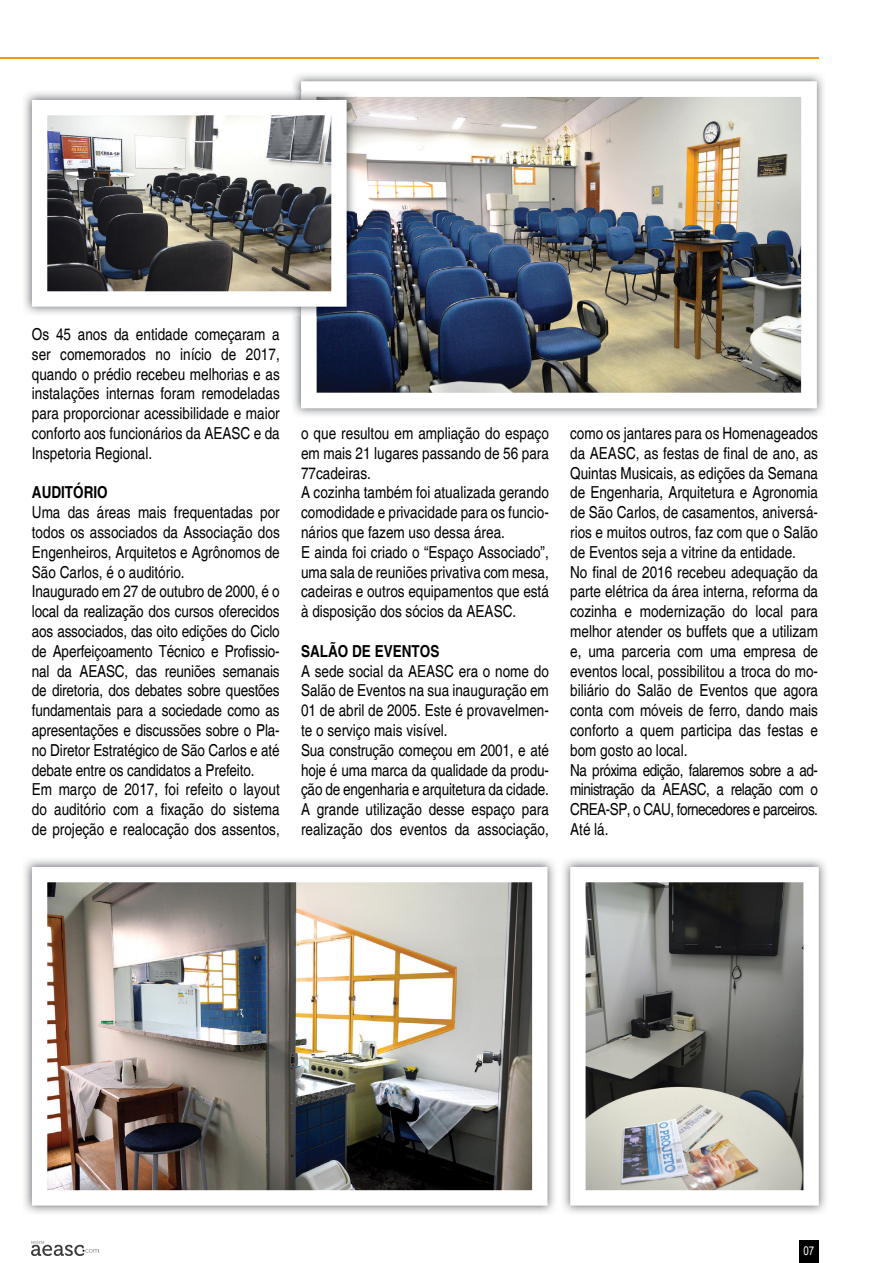
<style>
.page{position:relative;width:872px;height:1263px;background:#fff}
.page>*{position:absolute;margin:0;border:0;box-sizing:border-box;transform-origin:0 0}
.t1{font:condensed 16.5px/19.8px "Helvetica";color:#000}
.t2{font:700 condensed 16.5px "Helvetica";color:#000}
.t3{font:12px "Arial Narrow";color:#fff}
</style>
<div class="page">
<div style="left:799px;top:1240px;width:20px;height:23px;background:#000"></div>
<img style="left:32px;top:1240px;width:66px;height:15px">
<hr style="left:0;top:58px;width:818px;height:1px;background:#f7941e">
<img style="left:293px;top:74px;width:531px;height:342px">
<img style="left:301px;top:81px;width:515px;height:327px">
<img style="left:24px;top:91px;width:332px;height:225px">
<img style="left:316px;top:97px;width:40px;height:219px">
<img style="left:32px;top:100px;width:315px;height:207px">
<img style="left:563px;top:859px;width:263px;height:354px">
<svg style="left:570px;top:867px;width:249px;height:338px"></svg>
<img style="left:24px;top:859px;width:531px;height:354px">
<img style="left:32px;top:867px;width:515px;height:338px">
<p class="t1" style="left:32px;top:324px;width:249px;text-align:justify">Os 45 anos da entidade começaram a ser comemorados no início de 2017, quando o prédio recebeu melhorias e as instalações internas foram remodeladas para proporcionar acessibilidade e maior conforto aos funcionários da AEASC e da Inspetoria Regional.</p>
<p class="t2" style="left:32px;top:483px;width:77px">AUDITÓRIO</p>
<p class="t1" style="left:32px;top:503px;width:249px">Uma das áreas mais frequentadas por todos os associados da Associação dos Engenheiros, Arquitetos e Agrônomos de São Carlos, é o auditório.<br>Inaugurado em 27 de outubro de 2000, é o local da realização dos cursos oferecidos aos associados, das oito edições do Ciclo de Aperfeiçoamento Técnico e Profissio&shy;nal da AEASC, das reuniões semanais de diretoria, dos debates sobre questões fundamentais para a sociedade como as apresentações e discussões sobre o Pla&shy;no Diretor Estratégico de São Carlos e até debate entre os candidatos a Prefeito.<br>Em março de 2017, foi refeito o layout do auditório com a fixação do sistema de projeção e realocação dos assentos,</p>
<p class="t1" style="left:301px;top:423px;width:249px">o que resultou em ampliação do espaço em mais 21 lugares passando de 56 para 77cadeiras.<br>A cozinha também foi atualizada gerando comodidade e privacidade para os funcio&shy;nários que fazem uso dessa área.<br>E ainda foi criado o “Espaço Associado”, uma sala de reuniões privativa com mesa, cadeiras e outros equipamentos que está à disposição dos sócios da AEASC.</p>
<p class="t2" style="left:301px;top:641px;width:140px">SALÃO DE EVENTOS</p>
<p class="t1" style="left:301px;top:661px;width:249px">A sede social da AEASC era o nome do Salão de Eventos na sua inauguração em 01 de abril de 2005. Este é provavelmen&shy;te o serviço mais visível.<br>Sua construção começou em 2001, e até hoje é uma marca da qualidade da produ&shy;ção de engenharia e arquitetura da cidade.<br>A grande utilização desse espaço para realização dos eventos da associação,</p>
<p class="t1" style="left:570px;top:423px;width:249px">como os jantares para os Homenageados da AEASC, as festas de final de ano, as Quintas Musicais, as edições da Semana de Engenharia, Arquitetura e Agronomia de São Carlos, de casamentos, aniversá&shy;rios e muitos outros, faz com que o Salão de Eventos seja a vitrine da entidade.<br>No final de 2016 recebeu adequação da parte elétrica da área interna, reforma da cozinha e modernização do local para melhor atender os buffets que a utilizam e, uma parceria com uma empresa de eventos local, possibilitou a troca do mo&shy;biliário do Salão de Eventos que agora conta com móveis de ferro, dando mais conforto a quem participa das festas e bom gosto ao local.<br>Na próxima edição, falaremos sobre a ad&shy;ministração da AEASC, a relação com o CREA-SP, o CAU, fornecedores e parceiros.<br>Até lá.</p>
<p class="t3" style="left:803px;top:1242px;width:12px">07</p>
</div>
